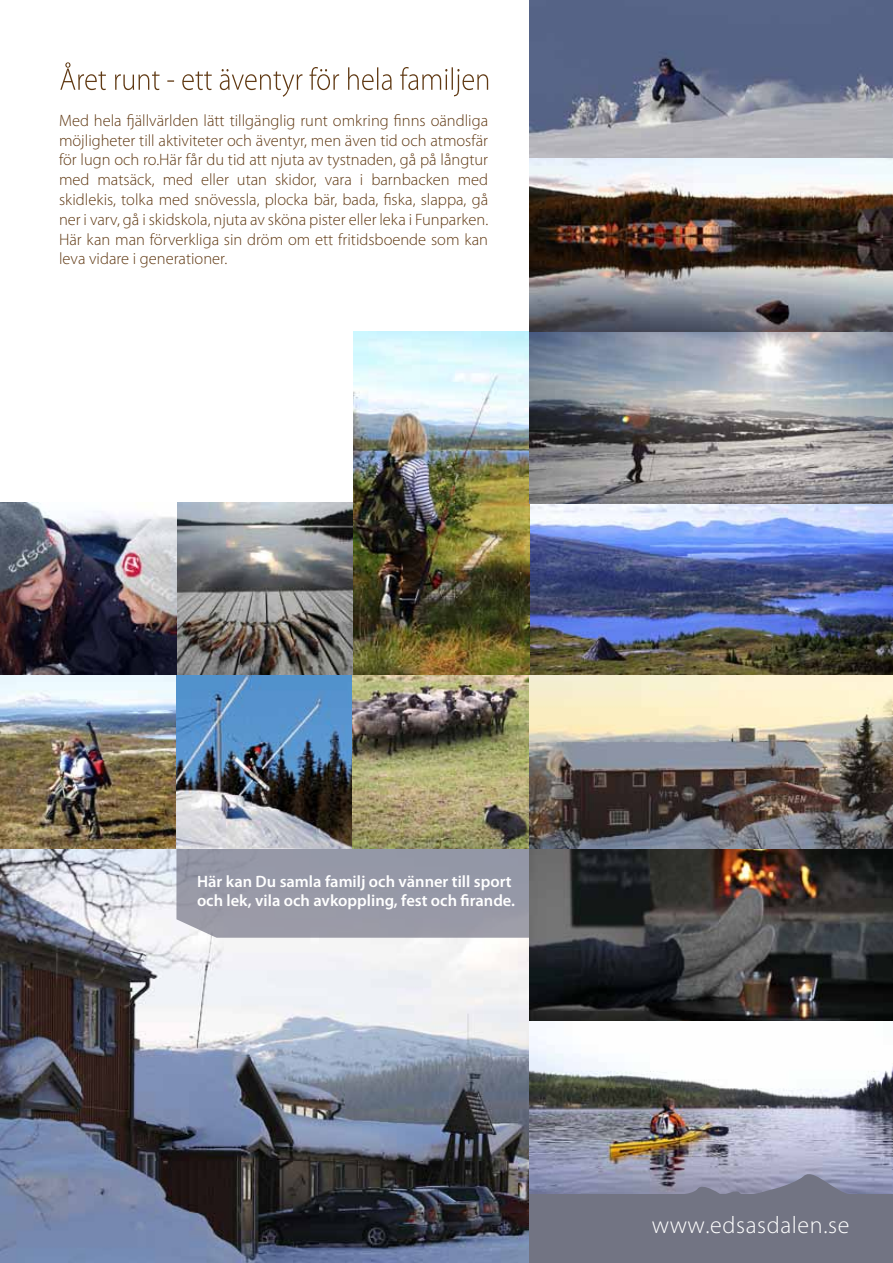
<style>
.page{position:relative;width:893px;height:1263px;background:#fff}
.page>*{position:absolute;margin:0;border:0;box-sizing:border-box;transform-origin:0 0}
.t1{font:300 24px "Myriad Pro";letter-spacing:.025em;color:#fff}
.t2{font:300 16.5px/19.8px "Myriad Pro";color:#603913;text-align:justify}
.t3{font:600 16.5px/19.8px "Myriad Pro";color:#fff}
</style>
<div class="page">
<img style="left:0;top:502px;width:353px;height:173px">
<img style="left:0;top:849px;width:529px;height:414px">
<img style="left:353px;top:331px;width:540px;height:344px">
<div style="left:529px;top:1133px;width:364px;height:130px;background:#727483"></div>
<div style="left:176px;top:849px;width:353px;height:89px;background:#9799a7"></div>
<img style="left:529px;top:0;width:364px;height:331px">
<img style="left:0;top:675px;width:529px;height:174px">
<svg style="left:60px;top:62px;width:428px;height:35px"></svg>
<img style="left:529px;top:675px;width:364px;height:518px">
<svg style="left:528px;top:1166px;width:333px;height:35px"></svg>
<p class="t2" style="left:59px;top:110px;width:431px">Med hela fjällvärlden lätt tillgänglig runt omkring finns oändliga möjligheter till aktiviteter och äventyr, men även tid och atmosfär för lugn och ro.Här får du tid att njuta av tystnaden, gå på långtur med matsäck, med eller utan skidor, vara i barnbacken med skidlekis, tolka med snövessla, plocka bär, bada, fiska, slappa, gå ner i varv, gå i skidskola, njuta av sköna pister eller leka i Funparken.<br>Här kan man förverkliga sin dröm om ett fritidsboende som kan leva vidare i generationer.</p>
<p class="t3" style="left:197px;top:871px;width:320px">Här kan Du samla familj och vänner till sport och lek, vila och avkoppling, fest och firande.</p>
<h1 class="t1" style="left:652px;top:1211px;width:199px">www.edsasdalen.se</h1>
</div>
